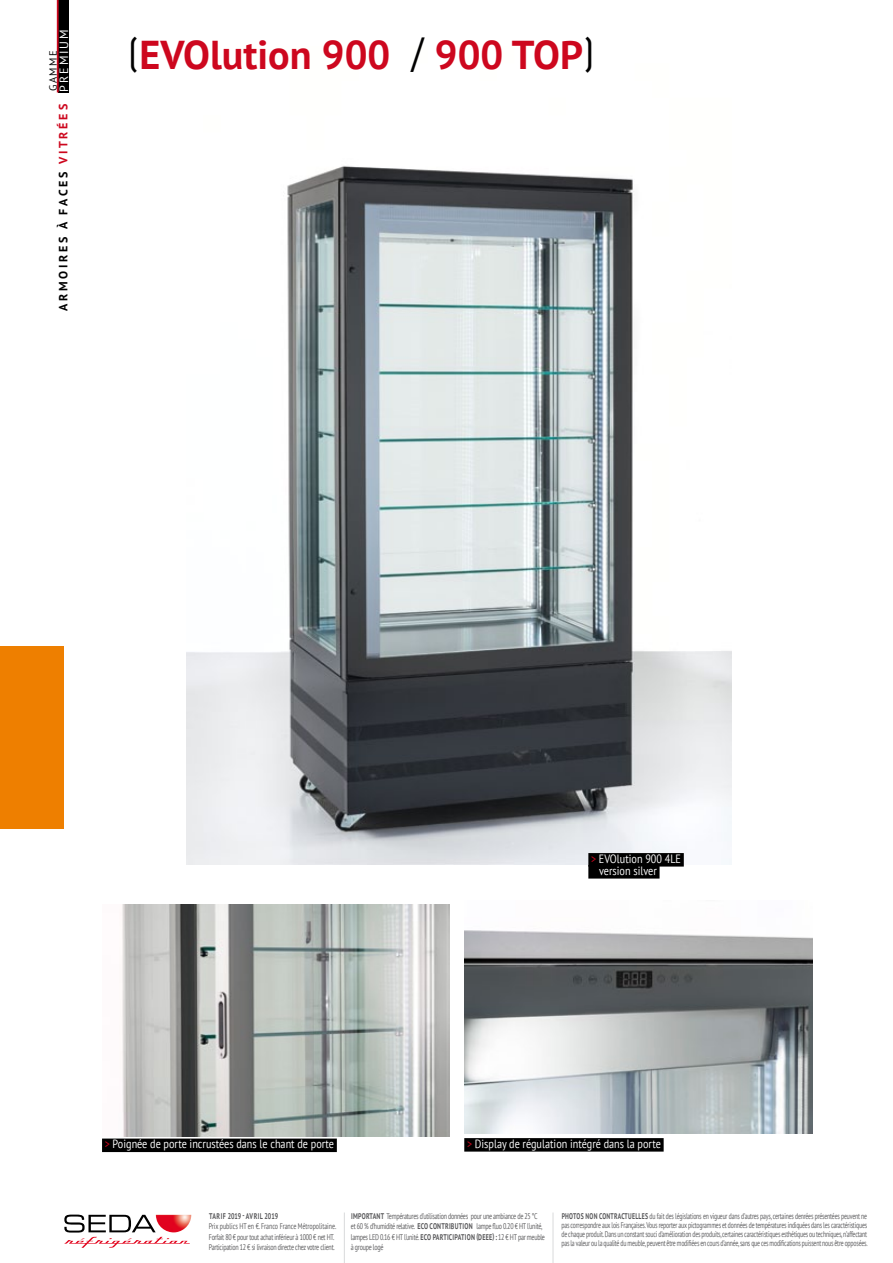
<style>
.page{position:relative;width:893px;height:1263px;background:#fff}
.page>*{position:absolute;margin:0;border:0;box-sizing:border-box;transform-origin:0 0}
.t1{font:700 40.2px "PT Sans";color:#cd071e}
.t2{font:12px/12px "PT Sans";color:#fff;scale:.85 1}
.t3{font:700 12px "PT Sans";letter-spacing:.23em;color:#000}
.t4{font:12px "PT Sans";letter-spacing:.16em;color:#fff}
.t5{font:10.5px "PT Sans";letter-spacing:.13em;color:#000}
.t6{font:8.25px/9px "PT Sans";letter-spacing:-.04em;color:#58585a;text-align:justify;scale:.7 1}
.t7{font:8.25px/10.5px "PT Sans";letter-spacing:-.04em;color:#58585a;scale:.73 1}
.t8{font:700 8.25px "PT Sans";letter-spacing:.005em;color:#58585a;scale:.73 1}
.s1{color:#cd071e}
.s2{font-family:"DIN";font-weight:400;color:#000}
.s3{font-weight:700}
</style>
<div class="page">
<img style="left:186px;top:165px;width:546px;height:699px">
<div style="left:588px;top:853px;width:96px;height:13px;background:#000"></div>
<div style="left:588px;top:865px;width:72px;height:13px;background:#000"></div>
<svg style="left:64px;top:1214px;width:126px;height:34px"></svg>
<img style="left:156px;top:1215px;width:35px;height:17px">
<hr style="left:344px;top:1212px;width:1px;height:51px;background:#d9dadb">
<hr style="left:553px;top:1212px;width:1px;height:51px;background:#d9dadb">
<div style="left:59px;top:0;width:10px;height:92px;background:#000"></div>
<hr style="left:57px;top:0;width:2px;height:92px;background:#cd071e">
<img style="left:464px;top:930px;width:349px;height:204px">
<img style="left:122px;top:904px;width:328px;height:232px">
<div style="left:102px;top:1138px;width:235px;height:14px;background:#000"></div>
<div style="left:464px;top:1138px;width:200px;height:13px;background:#000"></div>
<div style="left:0;top:646px;width:64px;height:183px;background:#ee7f00"></div>
<h2 class="t4" style="left:56px;top:92px;width:64px;rotate:-90deg">PREMIUM</h2>
<p class="t5" style="left:46px;top:91px;width:42px;rotate:-90deg">GAMME</p>
<h2 class="t3" style="left:55px;top:311px;width:208px;rotate:-90deg">ARMOIRES À FACES <span class="s1">VIT RÉES</span></h2>
<h1 class="t1" style="left:128px;top:28px;width:469px"><span class="s2">(</span>EVOLUTION 900 <span class="s2">/</span> 900 TOP<span class="s2">)</span></h1>
<h2 class="t2" style="left:599px;top:852px;width:98px;text-indent:-8px"><span class="s1">&gt;</span> EVOlution 900 4LE version silver</h2>
<h2 class="t2" style="left:105px;top:1138px;width:271px"><span class="s1">&gt;</span> Poignée de porte incrustées dans le chant de porte</h2>
<h2 class="t2" style="left:467px;top:1137px;width:230px"><span class="s1">&gt;</span> Display de régulation intégré dans la porte</h2>
<p class="t8" style="left:209px;top:1210px;width:96px">TARIF 2019 - AVRIL 2019</p>
<p class="t7" style="left:209px;top:1221px;width:176px">Prix publics HT en €. Franco France Métropolitaine.<br>Forfait 80 € pour tout achat inférieur à 1000 € net HT.<br>Participation 12 € si livraison directe chez votre client.</p>
<p class="t7" style="left:351px;top:1221px;width:267px;text-indent:94px"><span class="s3">RIBUT ION</span> lampe fluo 0.20 € HT l’unité, lampes LED 0.16 € HT l’unité. <span class="s3">ECO PART ICIPAT ION (DEEE) :</span> 12 € HT par meuble à groupe logé</p>
<p class="t6" style="left:561px;top:1211px;width:439px"><span class="s3">PHOTO S NON CONT RACT UE LLE S</span> du fait des législations en vigueur dans d’autres pays, certaines denrées présentées peuvent ne pas correspondre aux lois Françaises. Vous reporter aux pictogrammes et données de températures indiquées dans les caractéristiques de chaque produit. Dans un constant souci d’amélioration des produits, certaines caractéristiques esthétiques ou techniques, n’affectant pas la valeur ou la qualité du meuble, peuvent être modifiées en cours d’année, sans que ces modifications puissent nous être opposées.</p>
<p class="t7" style="left:351px;top:1210px;width:258px"><span class="s3">I MPORTANT</span> Températures d’utilisation données pour une ambiance de 25 °C et 60 % d’humidité relative. <span class="s3">ECO CONT</span></p>
</div>
